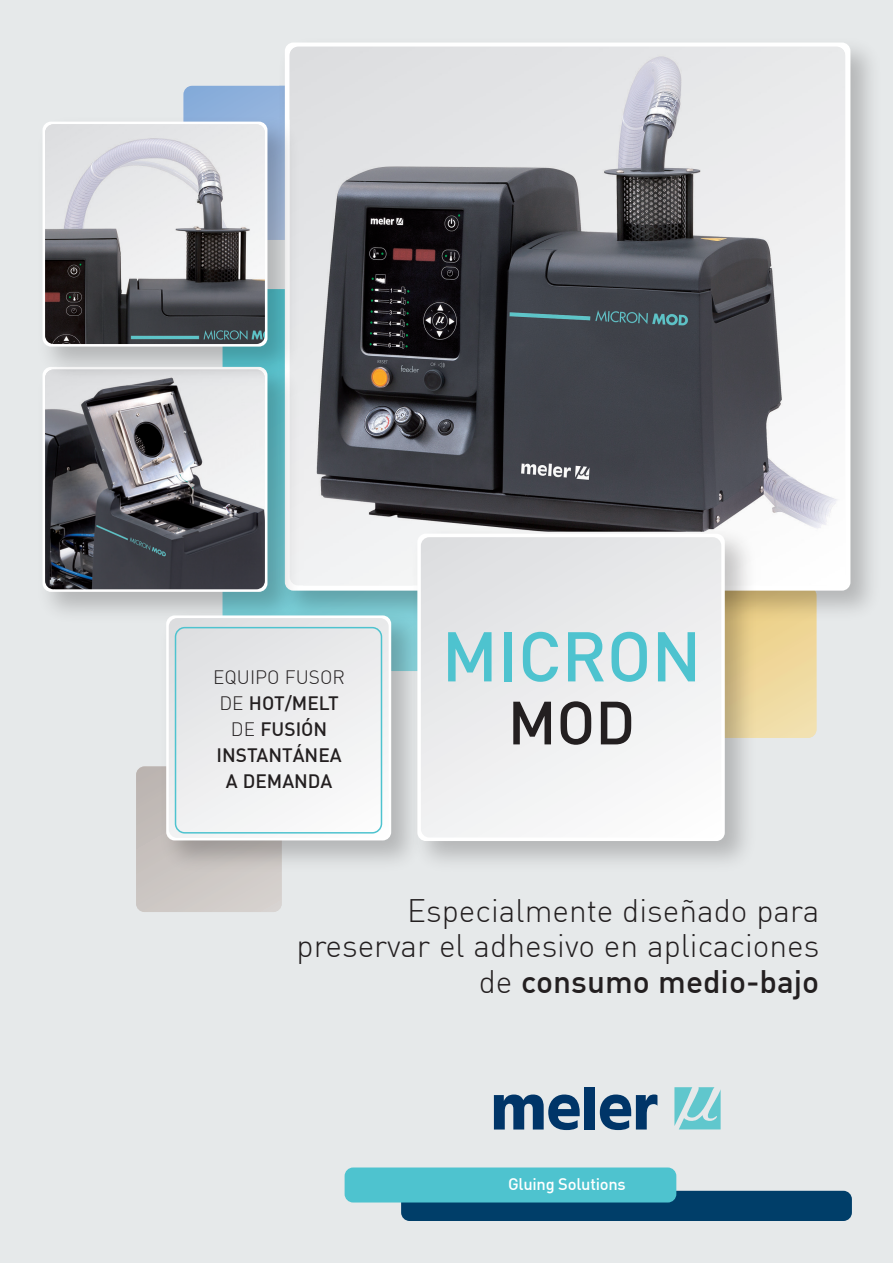
<style>
.page{position:relative;width:893px;height:1263px;background:#e6e9ea}
.page>*{position:absolute;margin:0;border:0;box-sizing:border-box;transform-origin:0 0}
.t1{font:500 69.15px "DIN";color:#4ec3cf}
.t2{font:500 60px "DIN";color:#231f20}
.t3{font:300 31.95px/35.1px "DIN";color:#231f20;text-align:right}
.t4{font:500 19.05px/25.8px "DIN";color:#231f20;text-align:center}
.t5{font:500 16.5px "DIN";letter-spacing:-.015em;color:#fff}
.s1{font-weight:300}
.s2{font-weight:500}
</style>
<div class="page">
<svg style="left:766px;top:631px;width:50px;height:107px"></svg>
<div style="left:184px;top:86px;width:87px;height:23px;background:#8baedb"></div>
<img style="left:271px;top:42px;width:600px;height:589px">
<div style="left:285px;top:43px;width:565px;height:548px;background:#fff;border-radius:9px"></div>
<img style="left:290px;top:47px;width:555px;height:538px">
<img style="left:43px;top:388px;width:265px;height:225px">
<svg style="left:43px;top:367px;width:224px;height:225px"></svg>
<img style="left:45px;top:388px;width:220px;height:201px">
<img style="left:152px;top:602px;width:252px;height:260px">
<div style="left:166px;top:615px;width:225px;height:225px;background:#fff;border-radius:9px"></div>
<svg style="left:169px;top:618px;width:220px;height:207px"></svg>
<svg style="left:136px;top:627px;width:246px;height:285px"></svg>
<svg style="left:674px;top:1087px;width:47px;height:42px"></svg>
<svg style="left:494px;top:1094px;width:86px;height:36px"></svg>
<div style="left:584px;top:1087px;width:11px;height:42px;background:#003568"></div>
<svg style="left:600px;top:1094px;width:57px;height:36px"></svg>
<div style="left:401px;top:1191px;width:451px;height:30px;background:#003e69;border-radius:9px"></div>
<div style="left:345px;top:1167px;width:331px;height:35px;background:#4ec3cf;border-radius:9px"></div>
<img style="left:404px;top:520px;width:362px;height:342px">
<div style="left:417px;top:534px;width:308px;height:307px;background:#fff;border-radius:9px"></div>
<svg style="left:421px;top:537px;width:300px;height:300px"></svg>
<img style="left:42px;top:109px;width:266px;height:279px">
<div style="left:43px;top:122px;width:224px;height:225px;background:#fff;border-radius:9px"></div>
<img style="left:45px;top:124px;width:220px;height:220px">
<p class="t4" style="left:213px;top:664px;width:133px"><span class="s1">EQUIPO FUSOR<br>DE</span> HOT/MELT<br><span class="s1">DE</span> FUSIÓN<br>INSTANTÁNEA<br>A DEMANDA</p>
<h1 class="t1" style="left:442px;top:612px;width:261px">MICRON</h1>
<h2 class="t2" style="left:508px;top:684px;width:129px">MOD</h2>
<p class="t3" style="left:297px;top:893px;width:524px">Especialmente diseñado para preservar el adhesivo en aplicaciones de <span class="s2">consumo medio-bajo</span></p>
<p class="t5" style="left:508px;top:1174px;width:119px">Gluing Solutions</p>
</div>
